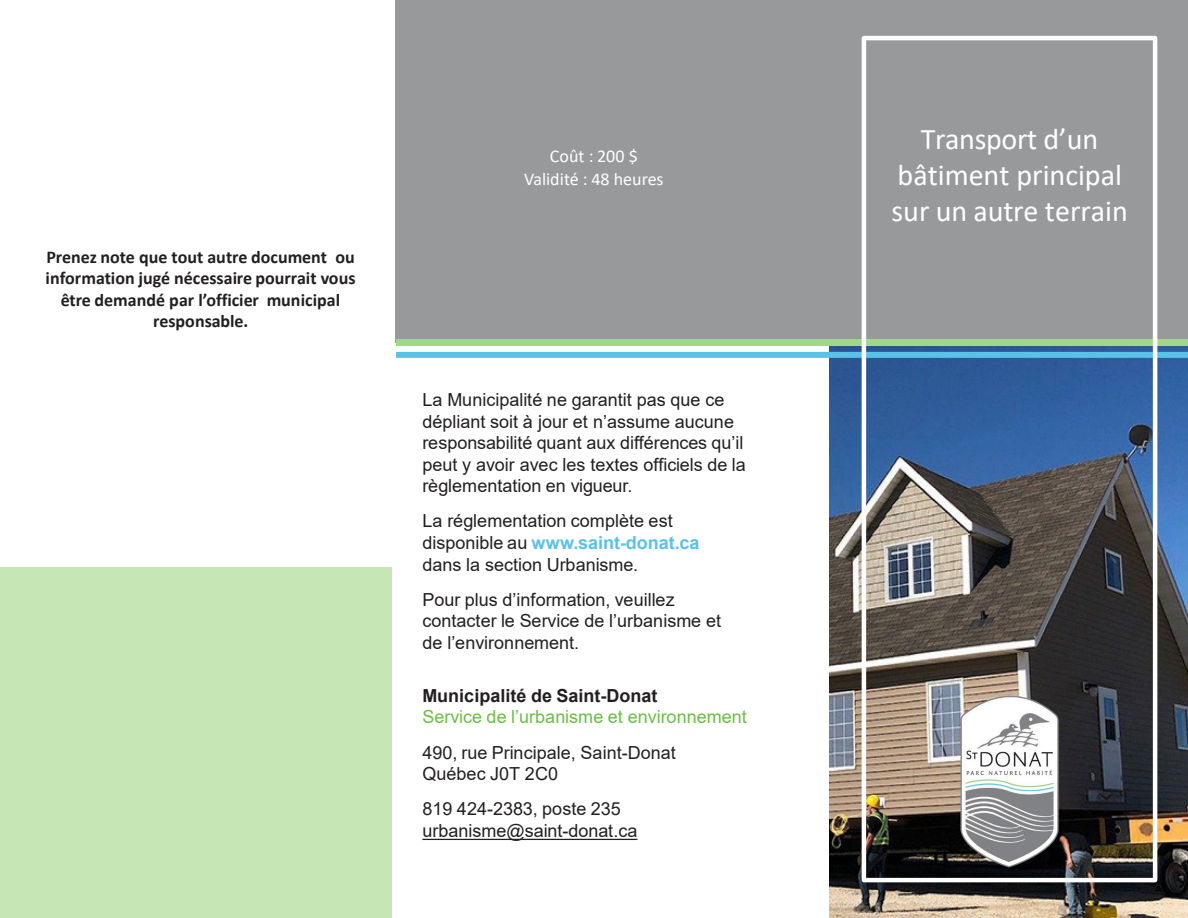
<style>
.page{position:relative;width:1188px;height:918px;background:#fff}
.page>*{position:absolute;margin:0;border:0;box-sizing:border-box;transform-origin:0 0}
.t1{font:30px/36px "Calibri";color:#fff;text-align:center}
.t2{font:18px/21.6px "Arial";color:#231f20}
.t3{font:700 18px/21.6px "Calibri";color:#231f20;text-align:center}
.t4{font:18px "Arial";letter-spacing:.005em;color:#6bbe45}
.t5{font:18px "Calibri";color:#fff}
.t6{font:700 18px "Arial";color:#231f20}
.s1{font-weight:700;color:#5bc2e7}
</style>
<div class="page">
<img style="left:830px;top:345px;width:358px;height:573px">
<div style="left:395px;top:0;width:793px;height:342px;background:#97999b"></div>
<div style="left:396px;top:339px;width:792px;height:6px;background:#a1d884"></div>
<div style="left:396px;top:352px;width:792px;height:6px;background:#5bc2e7"></div>
<div style="left:862px;top:36px;width:295px;height:846px;border:4px solid #fff"></div>
<svg style="left:422px;top:839px;width:215px;height:1px"></svg>
<div style="left:0;top:567px;width:391px;height:351px;background:#c6e7b5"></div>
<p class="t3" style="left:46px;top:246px;width:311px">Prenez note que tout autre document ou information jugé nécessaire pourrait vous être demandé par l’officier municipal responsable.</p>
<p class="t5" style="left:550px;top:144px;width:89px">Coût : 200 $</p>
<p class="t5" style="left:524px;top:167px;width:141px">Validité : 48 heures</p>
<p class="t2" style="left:422px;top:389px;width:325px">La Municipalité ne garantit pas que ce dépliant soit à jour et n’assume aucune responsabilité quant aux différences qu’il peut y avoir avec les textes officiels de la règlementation en vigueur.</p>
<p class="t2" style="left:422px;top:510px;width:279px">La réglementation complète est disponible au <span class="s1">www.saint-donat.ca </span>dans la section Urbanisme.</p>
<p class="t2" style="left:422px;top:589px;width:300px">Pour plus d’information, veuillez contacter le Service de l’urbanisme et de l’environnement.</p>
<p class="t6" style="left:422px;top:683px;width:237px">Municipalité de Saint-Donat</p>
<p class="t4" style="left:422px;top:705px;width:326px">Service de l’urbanisme et environnement</p>
<p class="t2" style="left:422px;top:741px;width:255px">490, rue Principale, Saint-Donat<br>Québec J0T 2C0</p>
<p class="t2" style="left:422px;top:798px;width:200px">819 424-2383, poste 235</p>
<p class="t2" style="left:422px;top:820px;width:217px">urbanisme@saint-donat.ca</p>
<h2 class="t1" style="left:891px;top:120px;width:238px">Transport d’un bâtiment principal sur un autre terrain</h2>
</div>
